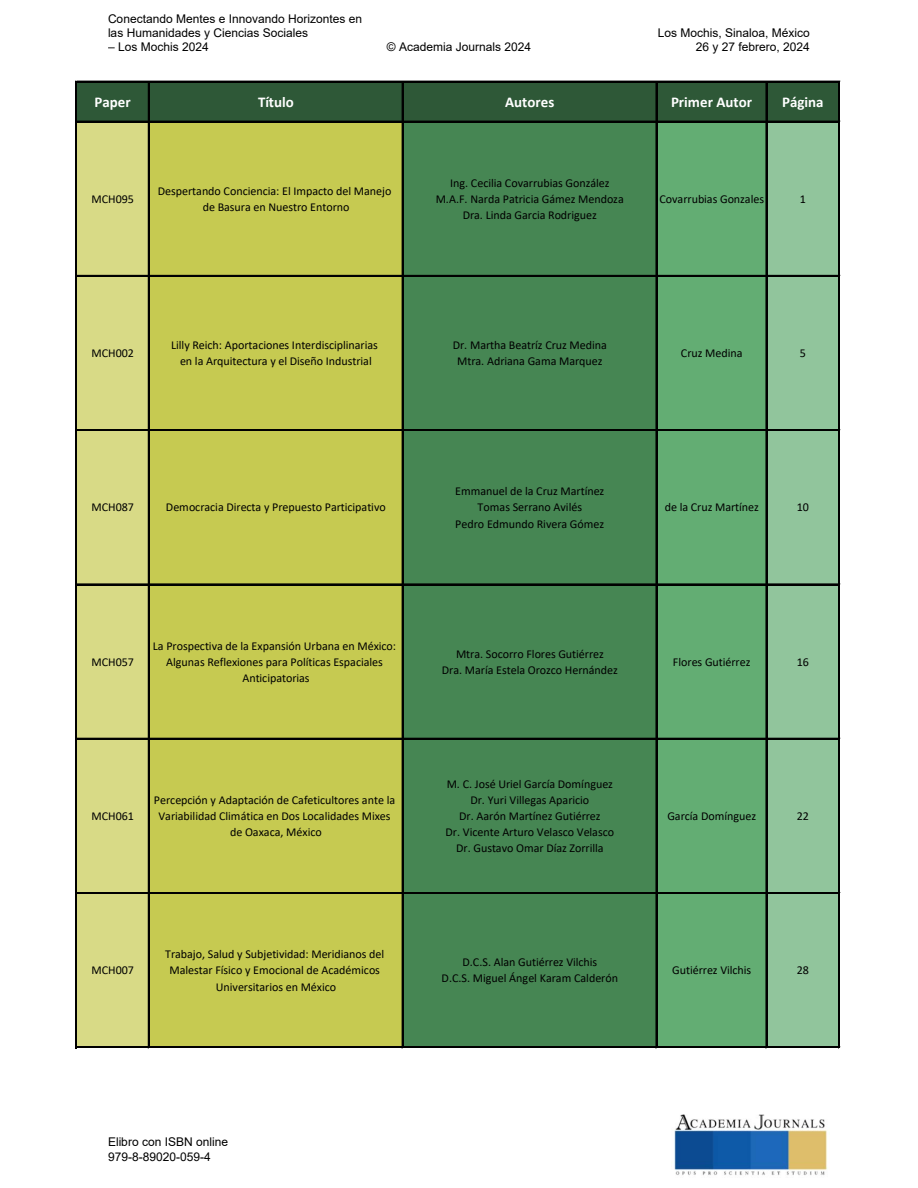
<style>
.page{position:relative;width:918px;height:1188px;background:#fff}
.page>*{position:absolute;margin:0;border:0;box-sizing:border-box;transform-origin:0 0}
.t1{font:700 15px "Calibri";color:#fff}
.t2{font:12px/16.2px "Calibri";letter-spacing:-.005em;color:#000;text-align:center}
.t3{font:12px/14.4px "Arial";color:#000}
</style>
<div class="page">
<img style="left:674px;top:1114px;width:154px;height:61px">
<div style="left:77px;top:82px;width:762px;height:40px;background:#2e5837"></div>
<div style="left:77px;top:122px;width:72px;height:926px;background:#d8da86"></div>
<div style="left:149px;top:122px;width:254px;height:926px;background:#c6ca51"></div>
<div style="left:403px;top:122px;width:254px;height:926px;background:#468653"></div>
<div style="left:657px;top:122px;width:110px;height:926px;background:#63ad73"></div>
<div style="left:767px;top:122px;width:72px;height:926px;background:#91c59c"></div>
<hr style="left:75px;top:81px;width:1px;height:967px;background:#000">
<hr style="left:76px;top:81px;width:1px;height:967px;background:#000">
<hr style="left:148px;top:82px;width:2px;height:966px;background:#000">
<hr style="left:402px;top:82px;width:1px;height:966px;background:#000">
<hr style="left:656px;top:82px;width:1px;height:966px;background:#000">
<hr style="left:766px;top:82px;width:1px;height:966px;background:#000">
<hr style="left:838px;top:82px;width:2px;height:966px;background:#000">
<hr style="left:77px;top:81px;width:763px;height:1px;background:#000">
<hr style="left:77px;top:121px;width:763px;height:1px;background:#000">
<hr style="left:77px;top:275px;width:763px;height:2px;background:#000">
<hr style="left:77px;top:429px;width:763px;height:1px;background:#000">
<hr style="left:77px;top:430px;width:763px;height:1px;background:#000">
<hr style="left:77px;top:584px;width:763px;height:1px;background:#000">
<hr style="left:77px;top:738px;width:763px;height:2px;background:#000">
<hr style="left:77px;top:892px;width:763px;height:2px;background:#000">
<hr style="left:77px;top:1046px;width:763px;height:1px;background:#000">
<hr style="left:77px;top:1047px;width:763px;height:1px;background:#000">
<p class="t3" style="left:108px;top:11px;width:256px">Conectando Mentes e Innovando Horizontes en las Humanidades y Ciencias Sociales</p>
<p class="t3" style="left:108px;top:40px;width:102px">– Los Mochis 2024</p>
<p class="t3" style="left:387px;top:40px;width:146px">© Academia Journals 2024</p>
<p class="t3" style="left:658px;top:26px;width:154px;text-align:right">Los Mochis, Sinaloa, México<br>26 y 27 febrero, 2024</p>
<p class="t1" style="left:95px;top:96px;width:38px">Paper</p>
<p class="t1" style="left:258px;top:96px;width:37px">Título</p>
<p class="t1" style="left:505px;top:96px;width:51px">Autores</p>
<p class="t1" style="left:671px;top:96px;width:83px">Primer Autor</p>
<p class="t1" style="left:782px;top:96px;width:43px">Página</p>
<p class="t2" style="left:91px;top:192px;width:44px">MCH095</p>
<p class="t2" style="left:158px;top:184px;width:235px">Despertando Conciencia: El Impacto del Manejo de Basura en Nuestro Entorno</p>
<p class="t2" style="left:436px;top:176px;width:190px">Ing. Cecilia Covarrubias González<br>M.A.F. Narda Patricia Gámez Mendoza<br>Dra. Linda Garcia Rodriguez</p>
<p class="t2" style="left:659px;top:192px;width:106px">Covarrubias Gonzales</p>
<p class="t2" style="left:800px;top:192px;width:8px">1</p>
<p class="t2" style="left:91px;top:346px;width:44px">MCH002</p>
<p class="t2" style="left:171px;top:338px;width:208px">Lilly Reich: Aportaciones Interdisciplinarias en la Arquitectura y el Diseño Industrial</p>
<p class="t2" style="left:453px;top:338px;width:156px">Dr. Martha Beatríz Cruz Medina<br>Mtra. Adriana Gama Marquez</p>
<p class="t2" style="left:681px;top:346px;width:63px">Cruz Medina</p>
<p class="t2" style="left:800px;top:346px;width:8px">5</p>
<p class="t2" style="left:91px;top:500px;width:44px">MCH087</p>
<p class="t2" style="left:166px;top:500px;width:221px">Democracia Directa y Prepuesto Participativo</p>
<p class="t2" style="left:455px;top:484px;width:151px">Emmanuel de la Cruz Martínez<br>Tomas Serrano Avilés<br>Pedro Edmundo Rivera Gómez</p>
<p class="t2" style="left:665px;top:500px;width:96px">de la Cruz Martínez</p>
<p class="t2" style="left:797px;top:500px;width:14px">10</p>
<p class="t2" style="left:91px;top:655px;width:44px">MCH057</p>
<p class="t2" style="left:153px;top:638px;width:245px">La Prospectiva de la Expansión Urbana en México:<br>Algunas Reflexiones para Políticas Espaciales<br>Anticipatorias</p>
<p class="t2" style="left:442px;top:647px;width:178px">Mtra. Socorro Flores Gutiérrez<br>Dra. María Estela Orozco Hernández</p>
<p class="t2" style="left:673px;top:655px;width:79px">Flores Gutiérrez</p>
<p class="t2" style="left:797px;top:655px;width:14px">16</p>
<p class="t2" style="left:91px;top:809px;width:44px">MCH061</p>
<p class="t2" style="left:154px;top:793px;width:243px">Percepción y Adaptación de Cafeticultores ante la<br>Variabilidad Climática en Dos Localidades Mixes de Oaxaca, México</p>
<p class="t2" style="left:446px;top:777px;width:170px">M. C. José Uriel García Domínguez<br>Dr. Yuri Villegas Aparicio<br>Dr. Aarón Martínez Gutiérrez<br>Dr. Vicente Arturo Velasco Velasco<br>Dr. Gustavo Omar Díaz Zorrilla</p>
<p class="t2" style="left:667px;top:809px;width:90px">García Domínguez</p>
<p class="t2" style="left:797px;top:809px;width:14px">22</p>
<p class="t2" style="left:91px;top:963px;width:44px">MCH007</p>
<p class="t2" style="left:165px;top:947px;width:221px">Trabajo, Salud y Subjetividad: Meridianos del<br>Malestar Físico y Emocional de Académicos<br>Universitarios en México</p>
<p class="t2" style="left:442px;top:955px;width:178px">D.C.S. Alan Gutiérrez Vilchis<br>D.C.S. Miguel Ángel Karam Calderón</p>
<p class="t2" style="left:672px;top:963px;width:81px">Gutiérrez Vilchis</p>
<p class="t2" style="left:797px;top:963px;width:14px">28</p>
<p class="t3" style="left:108px;top:1135px;width:122px">Elibro con ISBN online<br>979-8-89020-059-4</p>
</div>
